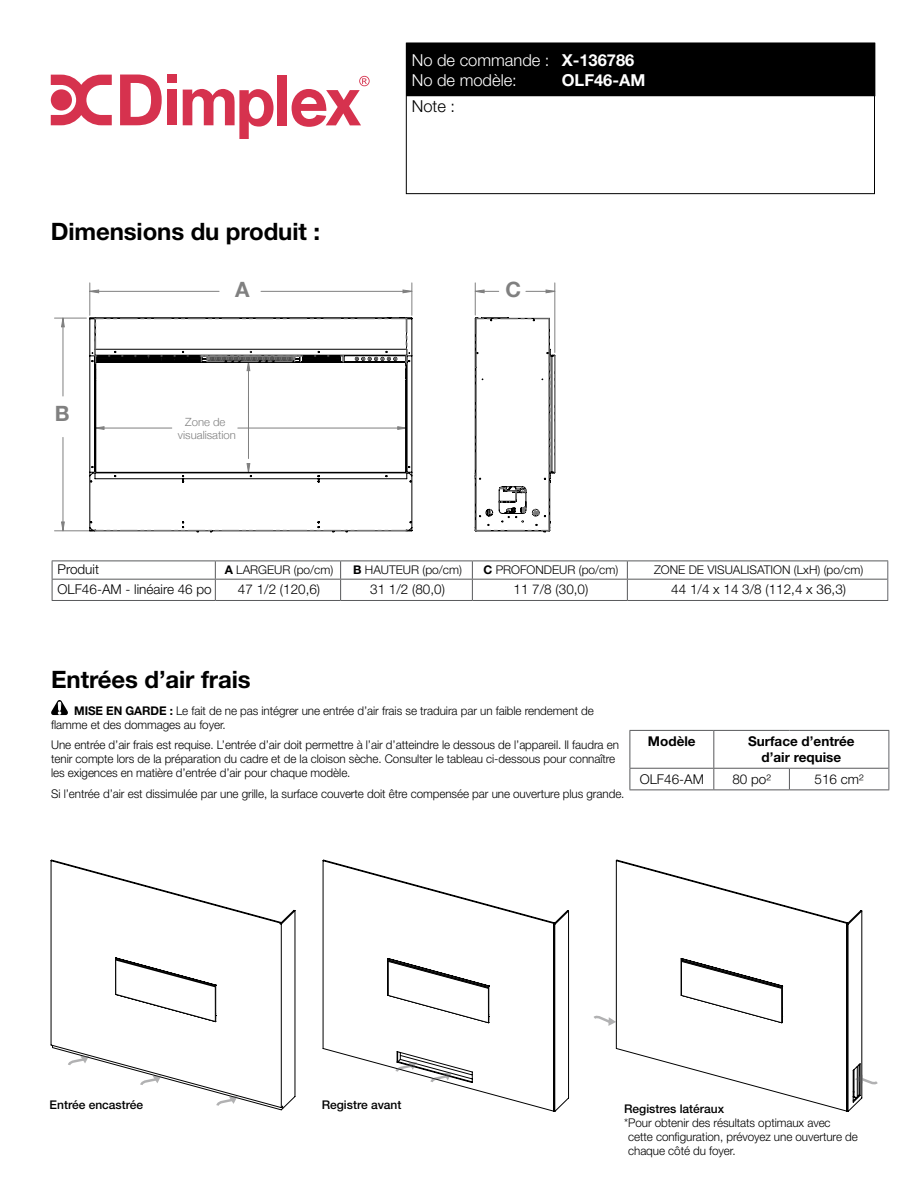
<style>
.page{position:relative;width:918px;height:1188px;background:#fff}
.page>*{position:absolute;margin:0;border:0;box-sizing:border-box;transform-origin:0 0}
.t1{font:700 24px "Helvetica Neue LT Std";letter-spacing:-.005em;color:#000}
.t2{font:700 21px "Helvetica Neue";color:#808080}
.t3{font:300 16.5px/19.8px "Helvetica Neue LT Std";color:#fff}
.t4{font:700 16.5px "Helvetica Neue LT Std";color:#fff}
.t5{font:300 16.5px "Helvetica Neue LT Std";color:#000}
.t6{font:300 13.5px "Helvetica Neue LT Std";color:#000}
.t7{font:700 13.5px/16.2px "Helvetica Neue LT Std";color:#000;text-align:center}
.t8{font:300 12px/14px "Helvetica Neue LT Std";letter-spacing:-.005em;color:#000}
.t9{font:500 12px "Helvetica Neue LT Std";color:#000}
.t10{font:300 11.25px/12.3px "Helvetica Neue";color:#808080;text-align:center}
.s1{font-weight:700}
</style>
<div class="page">
<div style="left:407px;top:43px;width:468px;height:53px;background:#000"></div>
<svg style="left:51px;top:75px;width:61px;height:50px"></svg>
<svg style="left:120px;top:75px;width:42px;height:50px"></svg>
<div style="left:167px;top:75px;width:10px;height:8px;background:#d6324e"></div>
<div style="left:167px;top:90px;width:10px;height:35px;background:#d6324e"></div>
<div style="left:278px;top:75px;width:9px;height:50px;background:#d6324e"></div>
<svg style="left:183px;top:89px;width:91px;height:50px"></svg>
<svg style="left:292px;top:76px;width:78px;height:51px"></svg>
<hr style="left:90px;top:283px;width:1px;height:32px;background:#808080">
<hr style="left:412px;top:283px;width:1px;height:32px;background:#808080">
<hr style="left:54px;top:531px;width:38px;height:1px;background:#808080">
<hr style="left:54px;top:318px;width:32px;height:1px;background:#808080">
<hr style="left:475px;top:283px;width:1px;height:32px;background:#808080">
<hr style="left:555px;top:283px;width:1px;height:69px;background:#808080">
<svg style="left:62px;top:290px;width:493px;height:241px"></svg>
<svg style="left:89px;top:317px;width:324px;height:216px"></svg>
<svg style="left:95px;top:530px;width:313px;height:1px"></svg>
<svg style="left:95px;top:318px;width:313px;height:47px"></svg>
<svg style="left:474px;top:317px;width:82px;height:216px"></svg>
<hr style="left:52px;top:561px;width:163px;height:1px;background:#58595b">
<hr style="left:215px;top:561px;width:126px;height:1px;background:#58595b">
<hr style="left:341px;top:561px;width:131px;height:1px;background:#58595b">
<hr style="left:472px;top:561px;width:155px;height:1px;background:#58595b">
<hr style="left:627px;top:561px;width:261px;height:1px;background:#58595b">
<hr style="left:52px;top:579px;width:163px;height:1px;background:#58595b">
<svg style="left:52px;top:561px;width:1px;height:39px"></svg>
<hr style="left:215px;top:579px;width:126px;height:1px;background:#58595b">
<svg style="left:215px;top:561px;width:1px;height:39px"></svg>
<hr style="left:341px;top:579px;width:131px;height:1px;background:#58595b">
<svg style="left:340px;top:561px;width:1px;height:39px"></svg>
<hr style="left:472px;top:579px;width:155px;height:1px;background:#58595b">
<svg style="left:472px;top:561px;width:1px;height:39px"></svg>
<hr style="left:627px;top:579px;width:260px;height:1px;background:#58595b">
<svg style="left:627px;top:561px;width:1px;height:39px"></svg>
<hr style="left:52px;top:600px;width:163px;height:1px;background:#58595b">
<hr style="left:215px;top:600px;width:126px;height:1px;background:#58595b">
<hr style="left:341px;top:600px;width:131px;height:1px;background:#58595b">
<hr style="left:472px;top:600px;width:155px;height:1px;background:#58595b">
<hr style="left:627px;top:600px;width:261px;height:1px;background:#58595b">
<svg style="left:887px;top:561px;width:1px;height:39px"></svg>
<svg style="left:50px;top:860px;width:246px;height:250px"></svg>
<svg style="left:68px;top:1056px;width:21px;height:9px"></svg>
<svg style="left:140px;top:1076px;width:21px;height:9px"></svg>
<svg style="left:216px;top:1096px;width:22px;height:10px"></svg>
<svg style="left:115px;top:957px;width:101px;height:66px"></svg>
<svg style="left:322px;top:860px;width:247px;height:252px"></svg>
<svg style="left:387px;top:958px;width:102px;height:66px"></svg>
<svg style="left:395px;top:1062px;width:22px;height:10px"></svg>
<svg style="left:430px;top:1073px;width:22px;height:9px"></svg>
<svg style="left:596px;top:860px;width:266px;height:252px"></svg>
<svg style="left:681px;top:958px;width:102px;height:66px"></svg>
<svg style="left:855px;top:1075px;width:23px;height:9px"></svg>
<svg style="left:594px;top:1016px;width:22px;height:10px"></svg>
<svg style="left:51px;top:700px;width:17px;height:15px"></svg>
<hr style="left:630px;top:730px;width:84px;height:1px;background:#58595b">
<hr style="left:630px;top:731px;width:1px;height:37px;background:#58595b">
<hr style="left:714px;top:730px;width:75px;height:1px;background:#58595b">
<hr style="left:713px;top:731px;width:1px;height:37px;background:#58595b">
<hr style="left:789px;top:730px;width:100px;height:1px;background:#58595b">
<hr style="left:630px;top:768px;width:84px;height:1px;background:#58595b">
<svg style="left:630px;top:769px;width:1px;height:21px"></svg>
<hr style="left:714px;top:768px;width:75px;height:1px;background:#58595b">
<svg style="left:713px;top:769px;width:1px;height:21px"></svg>
<hr style="left:789px;top:768px;width:100px;height:1px;background:#58595b">
<svg style="left:789px;top:769px;width:1px;height:21px"></svg>
<hr style="left:630px;top:790px;width:84px;height:1px;background:#58595b">
<hr style="left:714px;top:790px;width:75px;height:1px;background:#58595b">
<hr style="left:789px;top:790px;width:100px;height:1px;background:#58595b">
<hr style="left:889px;top:731px;width:1px;height:37px;background:#63656a">
<svg style="left:889px;top:768px;width:1px;height:22px"></svg>
<h3 class="t3" style="left:412px;top:50px;width:224px">No de commande : <span class="s1">X-136786<br></span>No de modèle:</h3>
<h3 class="t4" style="left:562px;top:69px;width:85px">OLF46-AM</h3>
<h1 class="t1" style="left:51px;top:216px;width:271px">Dimensions du produit :</h1>
<h3 class="t5" style="left:412px;top:96px;width:45px">Note :</h3>
<h2 class="t2" style="left:55px;top:397px;width:16px">B</h2>
<h2 class="t2" style="left:235px;top:273px;width:16px">A</h2>
<h2 class="t2" style="left:506px;top:273px;width:17px">C</h2>
<p class="t10" style="left:178px;top:415px;width:59px">Zone de visualisation</p>
<p class="t6" style="left:57px;top:561px;width:43px">Produit</p>
<p class="t8" style="left:225px;top:563px;width:110px"><span class="s1">A</span> LARGEUR (po/cm)</p>
<p class="t8" style="left:353px;top:563px;width:110px"><span class="s1">B</span> HAUTEUR (po/cm)</p>
<p class="t8" style="left:483px;top:563px;width:136px"><span class="s1">C</span> PROFONDEUR (po/cm)</p>
<p class="t8" style="left:654px;top:563px;width:211px">ZONE DE VISUALISATION (LxH) (po/cm)</p>
<p class="t6" style="left:57px;top:581px;width:156px">OLF46-AM - linéaire 46 po</p>
<p class="t6" style="left:238px;top:581px;width:84px">47 1/2 (120,6)</p>
<p class="t6" style="left:370px;top:581px;width:76px">31 1/2 (80,0)</p>
<p class="t6" style="left:514px;top:581px;width:76px">11 7/8 (30,0)</p>
<p class="t6" style="left:671px;top:581px;width:176px">44 1/4 x 14 3/8 (112,4 x 36,3)</p>
<h1 class="t1" style="left:51px;top:664px;width:201px">Entrées d’air frais</h1>
<p class="t8" style="left:51px;top:704px;width:544px;text-indent:23px"><span class="s1">MISE EN GARDE :</span> Le fait de ne pas intégrer une entrée d’air frais se traduira par un faible rendement de flamme et des dommages au foyer.</p>
<p class="t8" style="left:51px;top:738px;width:569px">Une entrée d’air frais est requise. L’entrée d’air doit permettre à l’air d’atteindre le dessous de l’appareil. Il faudra en tenir compte lors de la préparation du cadre et de la cloison sèche. Consulter le tableau ci-dessous pour connaître les exigences en matière d’entrée d’air pour chaque modèle.</p>
<p class="t8" style="left:51px;top:786px;width:575px">Si l’entrée d’air est dissimulée par une grille, la surface couverte doit être compensée par une ouverture plus grande.</p>
<p class="t7" style="left:648px;top:733px;width:49px">Modèle</p>
<p class="t7" style="left:748px;top:733px;width:108px">Surface d’entrée d’air requise</p>
<p class="t6" style="left:640px;top:771px;width:66px">OLF46-AM</p>
<p class="t6" style="left:732px;top:771px;width:40px">80 po²</p>
<p class="t6" style="left:815px;top:771px;width:51px">516 cm²</p>
<p class="t9" style="left:50px;top:1098px;width:95px">Entrée encastrée</p>
<p class="t9" style="left:322px;top:1098px;width:81px">Registre avant</p>
<p class="t9" style="left:624px;top:1102px;width:102px">Registres latéraux</p>
<p class="t8" style="left:628px;top:1116px;width:231px;text-indent:-4px">*Pour obtenir des résultats optimaux avec cette configuration, prévoyez une ouverture de chaque côté du foyer.</p>
</div>
